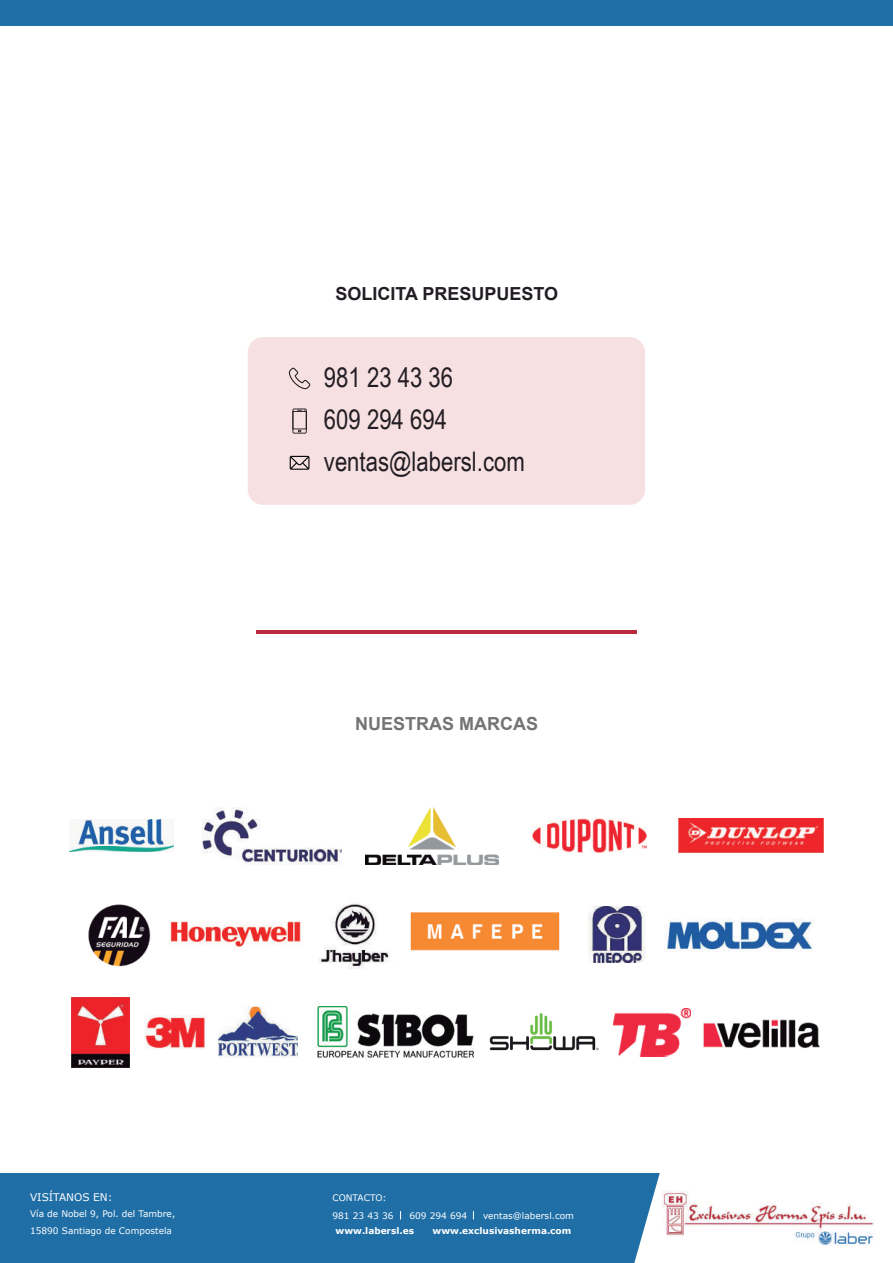
<style>
.page{position:relative;width:893px;height:1263px;background:#fff}
.page>*{position:absolute;margin:0;border:0;box-sizing:border-box;transform-origin:0 0}
.t1{font:27px/42px "Arial Narrow";color:#221d24}
.t2{font:700 18px "Arial";color:#221d24}
.t3{font:700 18px "Arial";color:#737476}
.t4{font:10.5px "Verdana";color:#fff}
.t5{font:9px/16.5px "Verdana";color:#fff}
.t6{font:700 9px "Verdana";color:#fff}
</style>
<div class="page">
<hr style="left:256px;top:630px;width:381px;height:3px;background:#b92c3f">
<div style="left:0;top:0;width:893px;height:26px;background:#1f6ea6"></div>
<img style="left:679px;top:819px;width:144px;height:33px">
<img style="left:365px;top:807px;width:133px;height:57px">
<img style="left:69px;top:820px;width:104px;height:31px">
<img style="left:203px;top:807px;width:139px;height:57px">
<img style="left:531px;top:819px;width:115px;height:33px">
<img style="left:219px;top:1007px;width:78px;height:51px">
<img style="left:489px;top:1013px;width:110px;height:38px">
<img style="left:145px;top:1015px;width:60px;height:34px">
<img style="left:71px;top:997px;width:58px;height:70px">
<img style="left:613px;top:1008px;width:77px;height:48px">
<img style="left:703px;top:1019px;width:117px;height:29px">
<img style="left:317px;top:1007px;width:156px;height:51px">
<img style="left:319px;top:904px;width:70px;height:65px">
<img style="left:410px;top:912px;width:150px;height:39px">
<img style="left:667px;top:918px;width:147px;height:33px">
<img style="left:170px;top:921px;width:133px;height:29px">
<img style="left:588px;top:906px;width:57px;height:57px">
<img style="left:88px;top:904px;width:63px;height:63px">
<div style="left:248px;top:337px;width:397px;height:168px;background:#f6e0e1;border-radius:15px"></div>
<svg style="left:289px;top:368px;width:21px;height:21px"></svg>
<svg style="left:292px;top:408px;width:15px;height:25px"></svg>
<svg style="left:290px;top:456px;width:19px;height:14px"></svg>
<div style="left:0;top:1173px;width:660px;height:90px;background:#1f6ea6"></div>
<img style="left:662px;top:1190px;width:212px;height:55px">
<h2 class="t2" style="left:335px;top:281px;width:224px">SOLICITA PRESUPUESTO</h2>
<h1 class="t1" style="left:324px;top:355px;width:202px">981 23 43 36<br>609 294 694 ventas@labersl.com</h1>
<h2 class="t3" style="left:355px;top:711px;width:184px">NUESTRAS MARCAS</h2>
<p class="t4" style="left:30px;top:1190px;width:84px">VISÍTANOS EN:</p>
<p class="t5" style="left:30px;top:1206px;width:147px">Vía de Nobel 9, Pol. del Tambre,<br>15890 Santiago de Compostela</p>
<p class="t5" style="left:333px;top:1188px;width:63px;line-height:18px">CONTACTO:<br>981 23 43 36</p>
<p class="t5" style="left:409px;top:1207px;width:59px">609 294 694</p>
<p class="t5" style="left:483px;top:1207px;width:92px">ventas@labersl.com</p>
<p class="t6" style="left:336px;top:1224px;width:80px">www.labersl.es</p>
<p class="t6" style="left:433px;top:1224px;width:140px">www.exclusivasherma.com</p>
</div>
